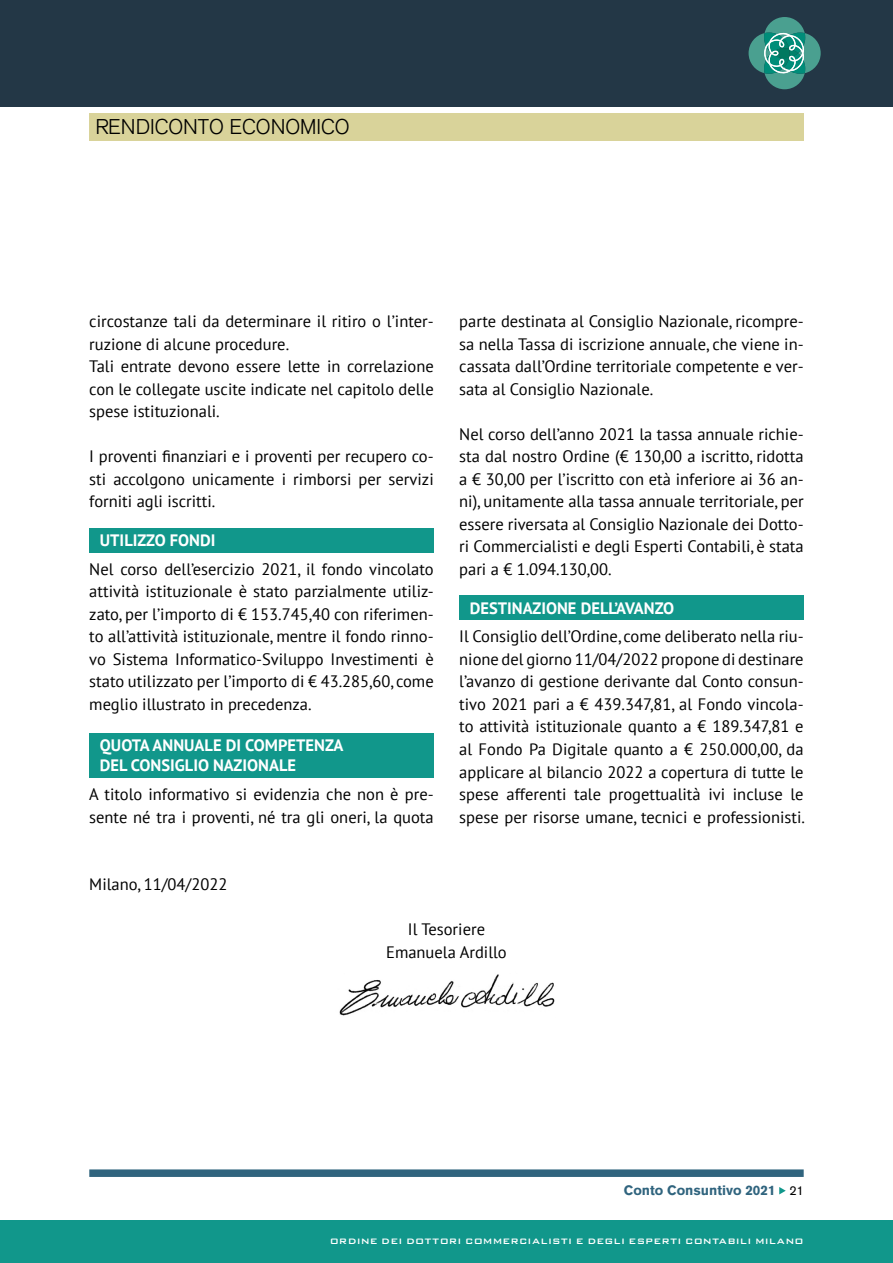
<style>
.page{position:relative;width:893px;height:1263px;background:#fff}
.page>*{position:absolute;margin:0;border:0;box-sizing:border-box;transform-origin:0 0}
.t1{font:300 21px "Akzidenz Grotesk";color:#000}
.TESTO_PIANO_GENERALE{font:16.5px/22.5px "PT Sans";color:#000;text-align:justify}
.TESTO_PIANO_GENERALE-2{font:700 16.5px/19.8px "PT Sans";color:#fff}
.t2{font:900 13.5px "Akzidenz Grotesk";color:#30647e}
.t3{font:500 10.5px "Bank Gothic BT";letter-spacing:.015em;color:#fff}
.s1{font-weight:400;font-size:12.75px;color:#000}
</style>
<div class="page">
<svg style="left:779px;top:1187px;width:7px;height:7px"></svg>
<div style="left:0;top:0;width:893px;height:106px;background:#233746"></div>
<div style="left:89px;top:1169px;width:715px;height:8px;background:#30647e"></div>
<div style="left:0;top:1220px;width:893px;height:43px;background:#11978b"></div>
<svg style="left:749px;top:17px;width:72px;height:72px"></svg>
<img style="left:339px;top:974px;width:216px;height:42px">
<div style="left:89px;top:528px;width:345px;height:24px;background:#11978b"></div>
<div style="left:89px;top:733px;width:345px;height:44px;background:#11978b"></div>
<div style="left:459px;top:596px;width:345px;height:24px;background:#11978b"></div>
<div style="left:89px;top:113px;width:715px;height:27px;background:#d9d39a"></div>
<p class="t1" style="left:96px;top:114px;width:255px">RENDICONTO ECONOMICO</p>
<p class="TESTO_PIANO_GENERALE" style="left:89px;top:310px;width:346px">circostanze tali da determinare il ritiro o l’inter&shy;ruzione di alcune procedure.</p>
<p class="TESTO_PIANO_GENERALE" style="left:89px;top:355px;width:346px">Tali entrate devono essere lette in correlazione con le collegate uscite indicate nel capitolo delle spese istituzionali.</p>
<p class="TESTO_PIANO_GENERALE" style="left:89px;top:445px;width:346px">I proventi finanziari e i proventi per recupero co&shy;sti accolgono unicamente i rimborsi per servizi forniti agli iscritti.</p>
<p class="TESTO_PIANO_GENERALE-2" style="left:100px;top:530px;width:117px">UTILIZZO FONDI</p>
<p class="TESTO_PIANO_GENERALE" style="left:89px;top:557px;width:346px">Nel corso dell’esercizio 2021, il fondo vincolato attività istituzionale è stato parzialmente utiliz&shy;zato, per l’importo di € 153.745,40 con riferimen&shy;to all’attività istituzionale, mentre il fondo rinno&shy;vo Sistema Informatico-Sviluppo Investimenti è stato utilizzato per l’importo di € 43.285,60, come meglio illustrato in precedenza.</p>
<p class="TESTO_PIANO_GENERALE-2" style="left:100px;top:735px;width:245px">QUOTA ANNUALE DI COMPETENZA<br>DEL CONSIGLIO NAZIONALE</p>
<p class="TESTO_PIANO_GENERALE" style="left:89px;top:782px;width:346px">A titolo informativo si evidenzia che non è pre&shy;sente né tra i proventi, né tra gli oneri, la quota</p>
<p class="TESTO_PIANO_GENERALE" style="left:89px;top:872px;width:140px">Milano, 11/04/2022</p>
<p class="TESTO_PIANO_GENERALE" style="left:459px;top:310px;width:346px">parte destinata al Consiglio Nazionale, ricompre&shy;sa nella Tassa di iscrizione annuale, che viene in&shy;cassata dall’Ordine territoriale competente e ver&shy;sata al Consiglio Nazionale.</p>
<p class="TESTO_PIANO_GENERALE" style="left:459px;top:422px;width:346px">Nel corso dell’anno 2021 la tassa annuale richie&shy;sta dal nostro Ordine (€ 130,00 a iscritto, ridotta a € 30,00 per l’iscritto con età inferiore ai 36 an&shy;ni), unitamente alla tassa annuale territoriale, per essere riversata al Consiglio Nazionale dei Dotto&shy;ri Commercialisti e degli Esperti Contabili, è stata pari a € 1.094.130,00.</p>
<p class="TESTO_PIANO_GENERALE-2" style="left:470px;top:597px;width:206px">DESTINAZIONE DELL’AVANZO</p>
<p class="TESTO_PIANO_GENERALE" style="left:459px;top:625px;width:347px">Il Consiglio dell’Ordine, come deliberato nella riu&shy;nione del giorno 11/04/2022 propone di destinare l’avanzo di gestione derivante dal Conto consun&shy;tivo 2021 pari a € 439.347,81, al Fondo vincola&shy;to attività istituzionale quanto a € 189.347,81 e al Fondo Pa Digitale quanto a € 250.000,00, da applicare al bilancio 2022 a copertura di tutte le spese afferenti tale progettualità ivi incluse le spese per risorse umane, tecnici e professionisti.</p>
<p class="TESTO_PIANO_GENERALE" style="left:408px;top:917px;width:79px">Il Tesoriere</p>
<p class="TESTO_PIANO_GENERALE" style="left:386px;top:940px;width:122px">Emanuela Ardillo</p>
<p class="t2" style="left:624px;top:1182px;width:181px">Conto Consuntivo 2021 <span class="s1">21</span></p>
<p class="t3" style="left:330px;top:1236px;width:475px">ORDINE DEI DOTTORI COMMERCIALISTI E DEGLI ESPERTI CONTABILI MILANO</p>
</div>
